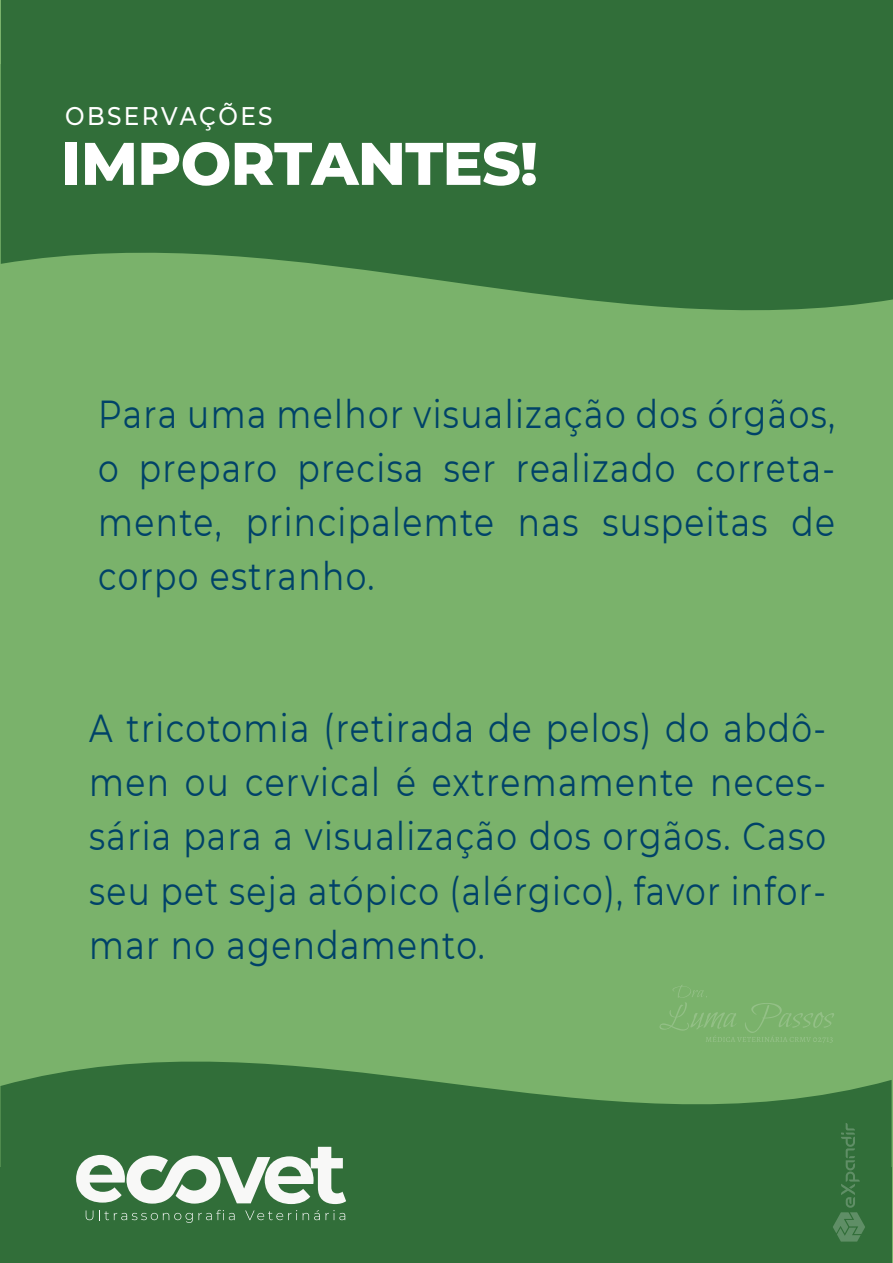
<style>
.page{position:relative;width:893px;height:1263px;background:#7ab26b}
.page>*{position:absolute;margin:0;border:0;box-sizing:border-box;transform-origin:0 0}
.t1{font:800 60px "Montserrat";letter-spacing:-.015em;color:#fff}
.t2{font:39px/54px "Montserrat";letter-spacing:.04em;color:#004268;text-align:justify;scale:.84 1}
.t3{font:500 25.5px "Montserrat";letter-spacing:.105em;color:#fff;scale:.91 1}
</style>
<div class="page">
<svg style="left:1px;top:110px;width:892px;height:197px;background:#3a773f"></svg>
<div style="left:1px;top:0;width:892px;height:110px;background:#316e39"></div>
<svg style="left:614px;top:301px;width:225px;height:10px"></svg>
<svg style="left:0;top:1061px;width:892px;height:106px;fill:#316e39"></svg>
<div style="left:0;top:1167px;width:892px;height:96px;background:#316e39"></div>
<svg style="left:76px;top:1147px;width:270px;height:57px"></svg>
<svg style="left:86px;top:1210px;width:7px;height:10px"></svg>
<svg style="left:99px;top:1210px;width:136px;height:13px"></svg>
<svg style="left:245px;top:1210px;width:52px;height:10px"></svg>
<svg style="left:303px;top:1210px;width:17px;height:10px"></svg>
<svg style="left:326px;top:1210px;width:19px;height:10px"></svg>
<svg style="left:833px;top:1123px;width:32px;height:118px"></svg>
<svg style="left:659px;top:985px;width:175px;height:58px"></svg>
<p class="t3" style="left:65px;top:98px;width:230px">OBSERVAÇÕES</p>
<h1 class="t1" style="left:61px;top:120px;width:478px">IMPORTANTES!</h1>
<p class="t2" style="left:98px;top:386px;width:879px">Para uma melhor visualização dos órgãos, o preparo precisa ser realizado correta&shy;mente, principalemte nas suspeitas de corpo estranho.</p>
<p class="t2" style="left:89px;top:700px;width:879px">A tricotomia (retirada de pelos) do abdô&shy;men ou cervical é extremamente neces&shy;sária para a visualização dos orgãos. Caso seu pet seja atópico (alérgico), favor infor&shy;mar no agendamento.</p>
</div>
